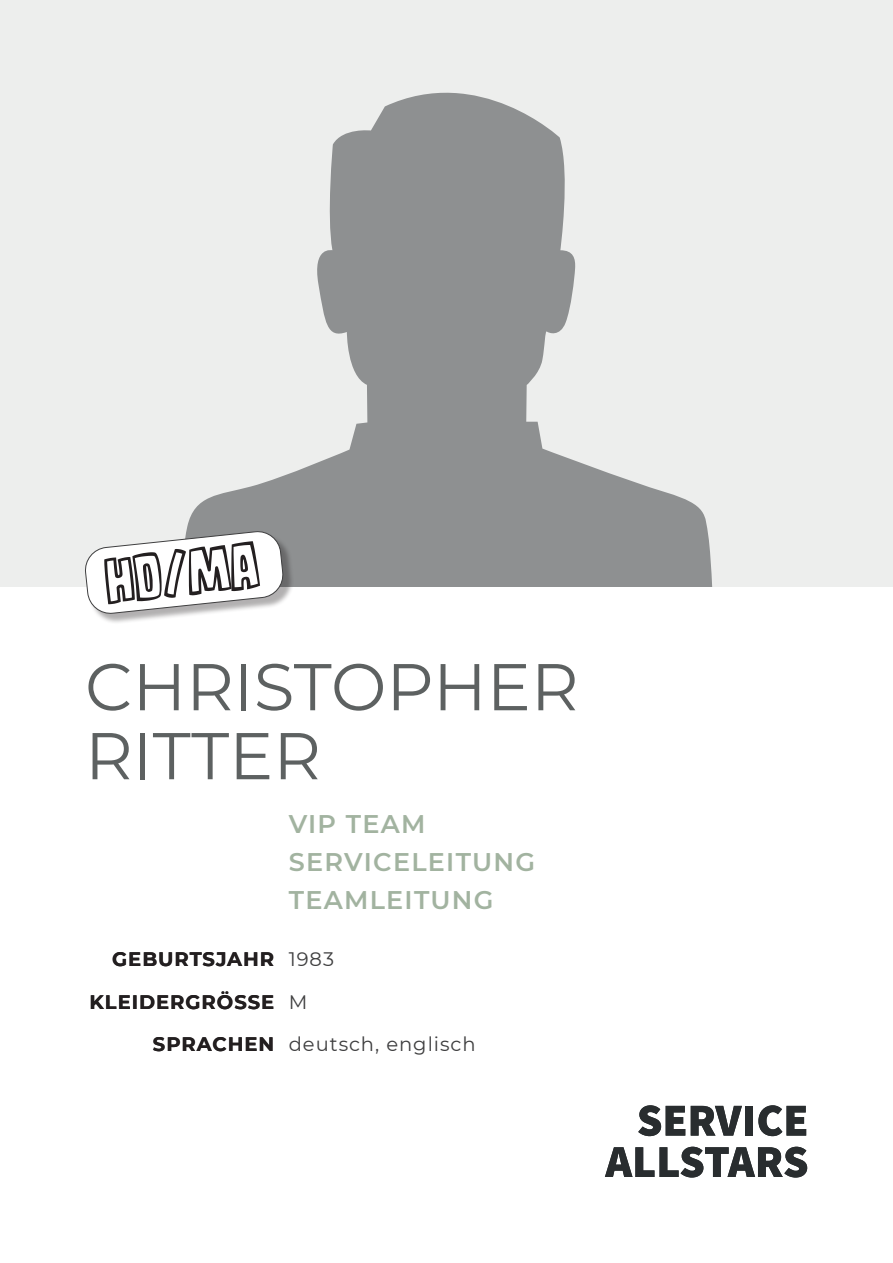
<style>
.page{position:relative;width:893px;height:1263px;background:#fff}
.page>*{position:absolute;margin:0;border:0;box-sizing:border-box;transform-origin:0 0}
.t1{font:67.35px "CC Dynamic Duo Open Variable";color:#231f20}
.t2{font:66px/69px "Montserrat";color:#5d6161}
.t3{font:600 25.5px/38.2px "Montserrat";letter-spacing:.05em;color:#a2b3a0}
.t4{font:700 19.5px/42.5px "Montserrat";letter-spacing:.05em;color:#231f20;text-align:right}
.t5{font:19.5px/42.5px "Montserrat";letter-spacing:.05em;color:#3e3e3f}
</style>
<div class="page">
<div style="left:0;top:0;width:893px;height:587px;background:#edeeed"></div>
<svg style="left:186px;top:92px;width:527px;height:495px;fill:#8e9091"></svg>
<div style="left:87px;top:533px;width:207px;height:92px;background:#231f20;opacity:.35"></div>
<svg style="left:85px;top:530px;width:199px;height:84px"></svg>
<svg style="left:638px;top:1105px;width:47px;height:31px"></svg>
<svg style="left:691px;top:1106px;width:51px;height:29px"></svg>
<div style="left:745px;top:1106px;width:8px;height:29px;background:#292d2f"></div>
<svg style="left:758px;top:1105px;width:48px;height:31px"></svg>
<svg style="left:605px;top:1147px;width:202px;height:30px"></svg>
<h1 class="t1" style="left:101px;top:539px;width:156px;rotate:-6deg">HD/MA</h1>
<h2 class="t2" style="left:85px;top:650px;width:495px">CHRISTOPHER<br>RITTER</h2>
<p class="t3" style="left:289px;top:803px;width:248px">VIP TEAM<br>SERVICELEITUNG<br>TEAMLEITUNG</p>
<p class="t4" style="left:90px;top:937px;width:186px">GEBURTSJAHR<br>KLEIDERGRÖSSE<br>SPRACHEN</p>
<p class="t5" style="left:289px;top:937px;width:188px">1983<br>M<br>deutsch, englisch</p>
</div>
